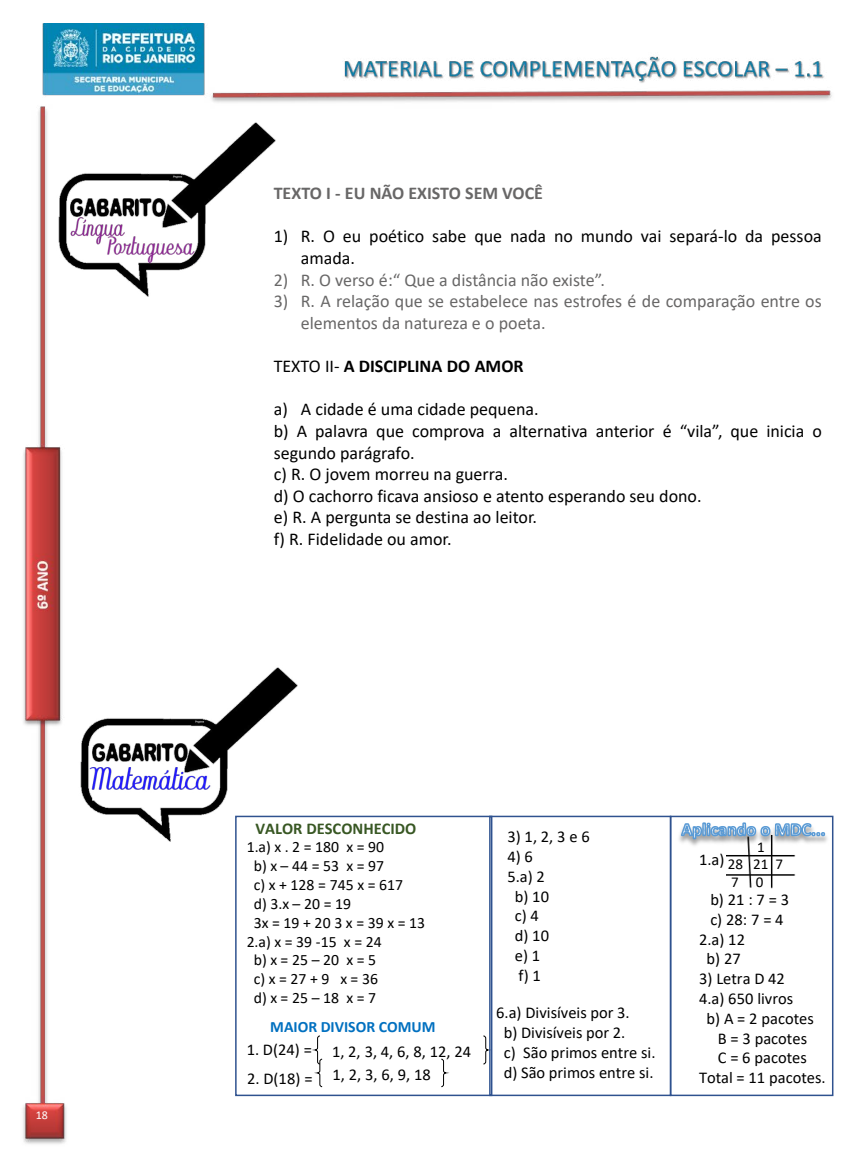
<style>
.page{position:relative;width:859px;height:1170px;background:#fff}
.page>*{position:absolute;margin:0;border:0;box-sizing:border-box;transform-origin:0 0}
.t1{font:18px/21.6px "Calibri";color:#000}
.t2{font:18px/21.6px "Calibri";color:#686767}
.t3{font:700 18px "Calibri";color:#686767}
.t4{font:700 18px "Calibri";color:#000}
.t5{font:16.5px/19.8px "Calibri";color:#000}
.t6{font:700 16.5px "Calibri";color:#385723}
.t7{font:15.75px "Calibri";color:#000}
.t8{font:700 15.75px "Calibri";color:#0070c0}
.t9{font:15px/18px "Calibri";color:#000}
.t10{font:12px "Calibri";color:#fff}
.s1{font-weight:400}
</style>
<div class="page">
<img style="left:23px;top:23px;width:811px;height:1121px">
<img style="left:56px;top:106px;width:221px;height:190px">
<svg style="left:253px;top:169px;width:581px;height:419px"></svg>
<img style="left:78px;top:651px;width:221px;height:190px">
<svg style="left:314px;top:1035px;width:175px;height:52px"></svg>
<img style="left:727px;top:861px;width:68px;height:27px">
<img style="left:657px;top:811px;width:7px;height:45px">
<img style="left:664px;top:811px;width:170px;height:50px">
<svg style="left:680px;top:818px;width:146px;height:26px"></svg>
<div style="left:235px;top:815px;width:257px;height:280px;border:2px solid #2f528f"></div>
<div style="left:489px;top:815px;width:182px;height:280px;border:2px solid #2f528f"></div>
<div style="left:670px;top:815px;width:163px;height:280px;border:2px solid #2f528f"></div>
<p class="t10" style="left:36px;top:1106px;width:14px">18</p>
<p class="t3" style="left:274px;top:180px;width:271px">TEXTO I - EU NÃO EXISTO SEM VOCÊ</p>
<p class="t1" style="left:301px;top:225px;width:523px;text-indent:-27px">1) R. O eu poético sabe que nada no mundo vai separá-lo da pessoa amada.</p>
<p class="t2" style="left:274px;top:268px;width:333px">2) R. O verso é:“ Que a distância não existe”.</p>
<p class="t2" style="left:301px;top:290px;width:523px;text-indent:-27px">3) R. A relação que se estabelece nas estrofes é de comparação entre os elementos da natureza e o poeta.</p>
<p class="t4" style="left:274px;top:353px;width:251px"><span class="s1">TEXTO II-</span> A DISCIPLINA DO AMOR</p>
<p class="t1" style="left:274px;top:398px;width:550px">a) A cidade é uma cidade pequena.<br>b) A palavra que comprova a alternativa anterior é “vila”, que inicia o segundo parágrafo.<br>c) R. O jovem morreu na guerra.<br>d) O cachorro ficava ansioso e atento esperando seu dono.<br>e) R. A pergunta se destina ao leitor.<br>f) R. Fidelidade ou amor.</p>
<p class="t6" style="left:255px;top:816px;width:162px">VALOR DESCONHECIDO</p>
<p class="t7" style="left:247px;top:835px;width:139px">1.a) x . 2 = 180 x = 90</p>
<p class="t7" style="left:254px;top:854px;width:132px">b) x – 44 = 53 x = 97</p>
<p class="t7" style="left:254px;top:873px;width:151px">c) x + 128 = 745 x = 617</p>
<p class="t7" style="left:254px;top:892px;width:99px">d) 3.x – 20 = 19</p>
<p class="t7" style="left:254px;top:911px;width:173px">3x = 19 + 20 3 x = 39 x = 13</p>
<p class="t7" style="left:247px;top:930px;width:137px">2.a) x = 39 -15 x = 24</p>
<p class="t7" style="left:254px;top:949px;width:124px">b) x = 25 – 20 x = 5</p>
<p class="t7" style="left:254px;top:968px;width:126px">c) x = 27 + 9 x = 36</p>
<p class="t7" style="left:254px;top:987px;width:124px">d) x = 25 – 18 x = 7</p>
<p class="t5" style="left:247px;top:1040px;width:226px">1. D(24) = 1, 2, 3, 4, 6, 8, 12, 24</p>
<p class="t5" style="left:247px;top:1063px;width:185px">2. D(18) = 1, 2, 3, 6, 9, 18</p>
<p class="t8" style="left:270px;top:1015px;width:167px">MAIOR DIVISOR COMUM</p>
<p class="t5" style="left:507px;top:826px;width:84px">3) 1, 2, 3 e 6</p>
<p class="t5" style="left:507px;top:846px;width:27px">4) 6</p>
<p class="t5" style="left:507px;top:866px;width:39px">5.a) 2</p>
<p class="t5" style="left:515px;top:885px;width:36px">b) 10</p>
<p class="t5" style="left:515px;top:905px;width:26px">c) 4</p>
<p class="t5" style="left:515px;top:925px;width:36px">d) 10</p>
<p class="t5" style="left:515px;top:945px;width:27px">e) 1</p>
<p class="t5" style="left:519px;top:965px;width:24px">f) 1</p>
<p class="t5" style="left:504px;top:1002px;width:153px;text-indent:-7px">6.a) Divisíveis por 3.<br>b) Divisíveis por 2.<br>c) São primos entre si. d) São primos entre si.</p>
<p class="t9" style="left:757px;top:837px;width:9px">1</p>
<p class="t5" style="left:699px;top:849px;width:27px">1.a)</p>
<p class="t5" style="left:710px;top:889px;width:80px">b) 21 : 7 = 3</p>
<p class="t5" style="left:710px;top:908px;width:75px">c) 28: 7 = 4</p>
<p class="t5" style="left:699px;top:928px;width:47px">2.a) 12</p>
<p class="t5" style="left:706px;top:948px;width:36px">b) 27</p>
<p class="t5" style="left:699px;top:968px;width:87px">3) Letra D 42</p>
<p class="t5" style="left:699px;top:988px;width:96px">4.a) 650 livros</p>
<p class="t5" style="left:706px;top:1007px;width:109px">b) A = 2 pacotes</p>
<p class="t5" style="left:718px;top:1027px;width:91px">B = 3 pacotes</p>
<p class="t5" style="left:718px;top:1047px;width:91px">C = 6 pacotes</p>
<p class="t5" style="left:699px;top:1067px;width:128px">Total = 11 pacotes.</p>
<p class="t9" style="left:728px;top:854px;width:57px">28 21 7<br>7 0</p>
</div>
